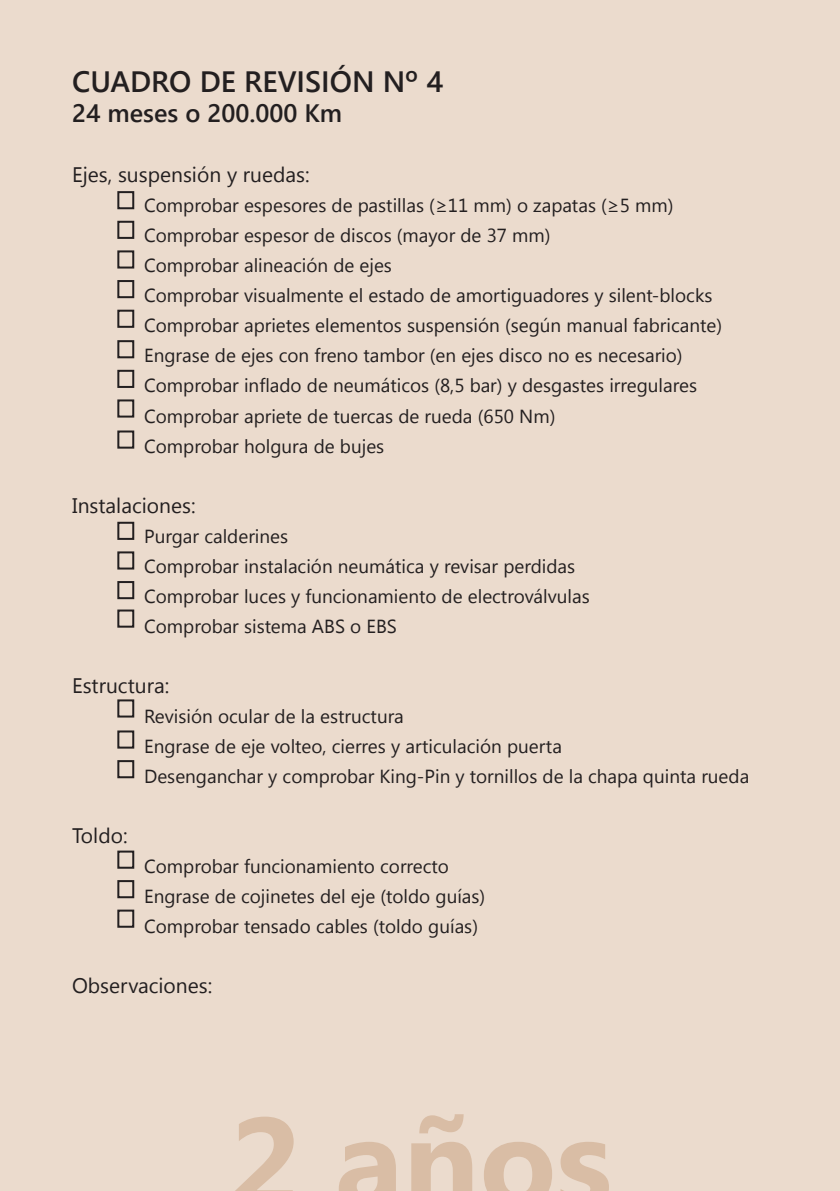
<style>
.page{position:relative;width:840px;height:1191px;background:#fff}
.page>*{position:absolute;margin:0;border:0;box-sizing:border-box;transform-origin:0 0}
.t1{font:700 126px "Segoe UI";color:#d9bda5}
.t2{font:600 29.4px "Segoe UI";color:#231f20}
.t3{font:600 25.2px "Segoe UI";color:#231f20}
.t4{font:21px "Segoe UI";color:#231f20}
.t5{font:18.8px/30px "Segoe UI";color:#231f20}
</style>
<div class="page">
<div style="left:0;top:0;width:839px;height:1191px;background:#ebdbcd"></div>
<div style="left:117px;top:191px;width:17px;height:18px;border:2px solid #231f20"></div>
<div style="left:117px;top:221px;width:17px;height:18px;border:2px solid #231f20"></div>
<div style="left:117px;top:250px;width:17px;height:18px;border:2px solid #231f20"></div>
<div style="left:117px;top:280px;width:17px;height:18px;border:2px solid #231f20"></div>
<div style="left:117px;top:310px;width:17px;height:18px;border:2px solid #231f20"></div>
<div style="left:117px;top:522px;width:17px;height:18px;border:2px solid #231f20"></div>
<div style="left:117px;top:551px;width:17px;height:18px;border:2px solid #231f20"></div>
<div style="left:117px;top:581px;width:17px;height:18px;border:2px solid #231f20"></div>
<div style="left:117px;top:609px;width:17px;height:18px;border:2px solid #231f20"></div>
<div style="left:117px;top:699px;width:17px;height:18px;border:2px solid #231f20"></div>
<div style="left:117px;top:730px;width:17px;height:18px;border:2px solid #231f20"></div>
<div style="left:117px;top:760px;width:17px;height:18px;border:2px solid #231f20"></div>
<div style="left:117px;top:850px;width:17px;height:18px;border:2px solid #231f20"></div>
<div style="left:117px;top:340px;width:17px;height:18px;border:2px solid #231f20"></div>
<div style="left:117px;top:370px;width:17px;height:18px;border:2px solid #231f20"></div>
<div style="left:117px;top:880px;width:17px;height:18px;border:2px solid #231f20"></div>
<div style="left:117px;top:399px;width:17px;height:18px;border:2px solid #231f20"></div>
<div style="left:117px;top:430px;width:17px;height:18px;border:2px solid #231f20"></div>
<div style="left:117px;top:909px;width:17px;height:18px;border:2px solid #231f20"></div>
<h2 class="t2" style="left:72px;top:54px;width:372px">CUADRO DE REVISIÓN Nº 4</h2>
<h3 class="t3" style="left:72px;top:90px;width:271px">24 meses o 200.000 Km</h3>
<p class="t4" style="left:72px;top:160px;width:239px">Ejes, suspensión y ruedas:</p>
<p class="t5" style="left:144px;top:190px;width:579px">Comprobar espesores de pastillas (≥11 mm) o zapatas (≥5 mm)<br>Comprobar espesor de discos (mayor de 37 mm)<br>Comprobar alineación de ejes<br>Comprobar visualmente el estado de amortiguadores y silent-blocks Comprobar aprietes elementos suspensión (según manual fabricante)<br>Engrase de ejes con freno tambor (en ejes disco no es necesario)<br>Comprobar inflado de neumáticos (8,5 bar) y desgastes irregulares Comprobar apriete de tuercas de rueda (650 Nm)<br>Comprobar holgura de bujes</p>
<p class="t4" style="left:72px;top:490px;width:125px">Instalaciones:</p>
<p class="t5" style="left:144px;top:520px;width:447px">Purgar calderines<br>Comprobar instalación neumática y revisar perdidas Comprobar luces y funcionamiento de electroválvulas Comprobar sistema ABS o EBS</p>
<p class="t4" style="left:72px;top:670px;width:99px">Estructura:</p>
<p class="t5" style="left:144px;top:700px;width:606px">Revisión ocular de la estructura<br>Engrase de eje volteo, cierres y articulación puerta<br>Desenganchar y comprobar King-Pin y tornillos de la chapa quinta rueda</p>
<p class="t4" style="left:72px;top:820px;width:57px">Toldo:</p>
<p class="t5" style="left:144px;top:850px;width:342px">Comprobar funcionamiento correcto<br>Engrase de cojinetes del eje (toldo guías)<br>Comprobar tensado cables (toldo guías)</p>
<p class="t4" style="left:72px;top:970px;width:142px">Observaciones:</p>
<h1 class="t1" style="left:228px;top:1071px;width:385px">2 años</h1>
</div>
